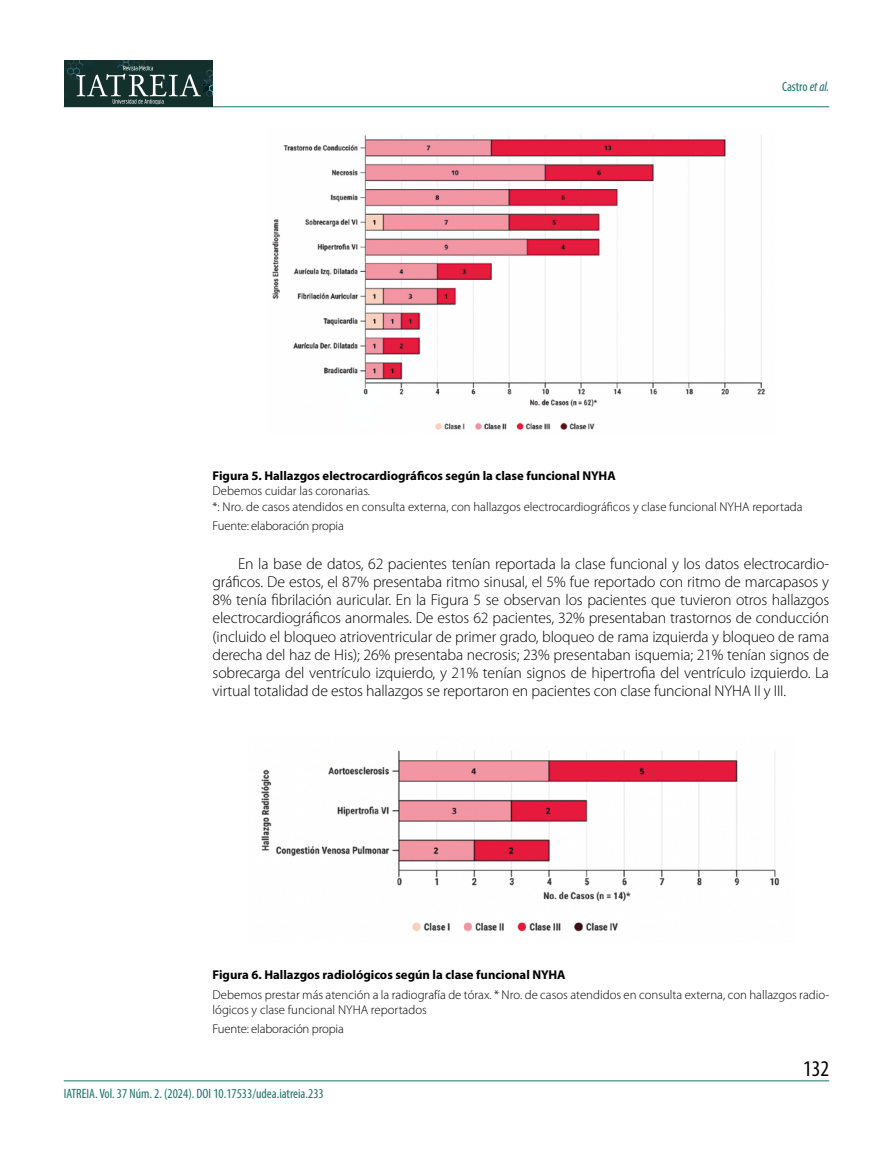
<style>
.page{position:relative;width:893px;height:1149px;background:#fff}
.page>*{position:absolute;margin:0;border:0;box-sizing:border-box;transform-origin:0 0}
.t1{font:condensed 22.5px "Myriad Pro";color:#000}
.t2{font:300 15.75px/18px "Myriad Pro";letter-spacing:-.01em;color:#000;text-align:justify}
.t3{font:condensed 13.5px "Myriad Pro";color:#22716a}
.t4{font:300 12.75px/15.3px "Myriad Pro";color:#000}
.t5{font:700 12.75px "Myriad Pro";color:#000}
.s1{font-style:italic}
</style>
<div class="page">
<hr style="left:64px;top:106px;width:765px;height:1px;background:#22716a">
<hr style="left:64px;top:1080px;width:765px;height:1px;background:#22716a">
<div style="left:64px;top:61px;width:149px;height:46px;background:#14302d"></div>
<svg style="left:65px;top:61px;width:148px;height:43px"></svg>
<img style="left:272px;top:135px;width:493px;height:295px">
<img style="left:261px;top:750px;width:519px;height:182px">
<p class="t3" style="left:782px;top:78px;width:49px">Castro <span class="s1">et al.</span></p>
<p class="t5" style="left:213px;top:467px;width:405px">Figura 5. Hallazgos electrocardiográficos según la clase funcional NYHA</p>
<p class="t4" style="left:213px;top:483px;width:591px">Debemos cuidar las coronarias.<br>*: Nro. de casos atendidos en consulta externa, con hallazgos electrocardiográficos y clase funcional NYHA reportada</p>
<p class="t4" style="left:213px;top:518px;width:133px">Fuente: elaboración propia</p>
<p class="t2" style="left:213px;top:555px;width:618px;text-indent:26px">En la base de datos, 62 pacientes tenían reportada la clase funcional y los datos electrocardio&shy;gráficos. De estos, el 87% presentaba ritmo sinusal, el 5% fue reportado con ritmo de marcapasos y 8% tenía fibrilación auricular. En la Figura 5 se observan los pacientes que tuvieron otros hallazgos electrocardiográficos anormales. De estos 62 pacientes, 32% presentaban trastornos de conducción (incluido el bloqueo atrioventricular de primer grado, bloqueo de rama izquierda y bloqueo de rama derecha del haz de His); 26% presentaba necrosis; 23% presentaban isquemia; 21% tenían signos de sobrecarga del ventrículo izquierdo, y 21% tenían signos de hipertrofia del ventrículo izquierdo. La virtual totalidad de estos hallazgos se reportaron en pacientes con clase funcional NYHA II y III.</p>
<p class="t5" style="left:213px;top:966px;width:354px">Figura 6. Hallazgos radiológicos según la clase funcional NYHA</p>
<p class="t4" style="left:213px;top:986px;width:618px">Debemos prestar más atención a la radiografía de tórax. * Nro. de casos atendidos en consulta externa, con hallazgos radio&shy;lógicos y clase funcional NYHA reportados</p>
<p class="t4" style="left:213px;top:1021px;width:133px">Fuente: elaboración propia</p>
<p class="t3" style="left:64px;top:1085px;width:261px">IATREIA. Vol. 37 Núm. 2. (2024). DOI 10.17533/udea.iatreia.233</p>
<h1 class="t1" style="left:803px;top:1054px;width:27px">132</h1>
</div>
